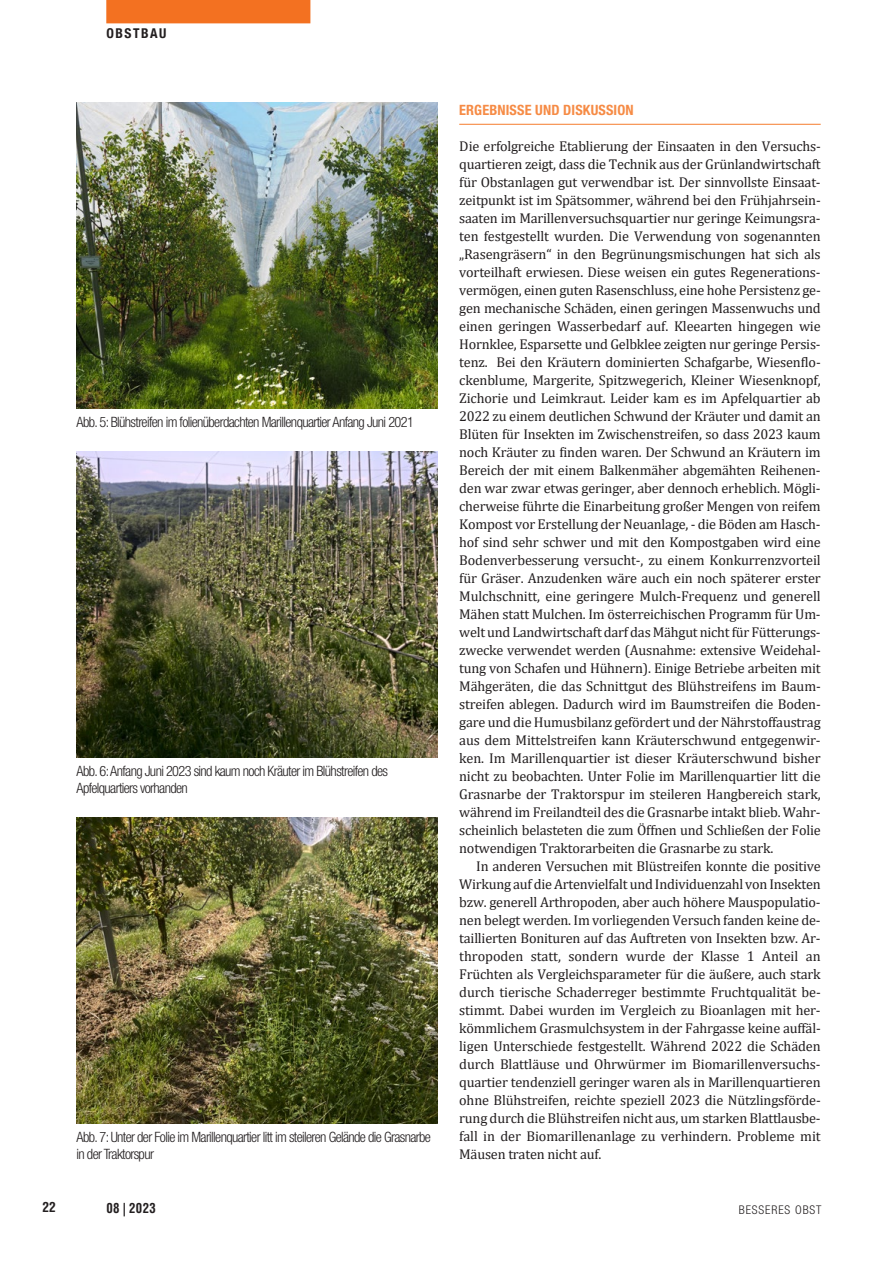
<style>
.page{position:relative;width:893px;height:1263px;background:#fff}
.page>*{position:absolute;margin:0;border:0;box-sizing:border-box;transform-origin:0 0}
.t1{font:14.25px/18px "Cambria";letter-spacing:-.015em;color:#231f20;text-align:justify}
.t2{font:300 condensed 14.25px/17.1px "Helvetica Neue LT Std";letter-spacing:-.045em;color:#231f20}
.t3{font:700 condensed 14.25px "Helvetica Neue LT Std";letter-spacing:.01em;color:#f68b45}
.t4{font:700 condensed 13.5px "Helvetica Neue";letter-spacing:.115em;color:#231f20}
.t5{font:700 condensed 13.5px "Helvetica LT Std";letter-spacing:.03em;color:#231f20;scale:.95 1}
.t6{font:700 condensed 13.5px "Helvetica LT Std";letter-spacing:.03em;color:#231f20}
.t7{font:300 condensed 12px "Helvetica Neue LT Std";letter-spacing:.075em;color:#231f20}
</style>
<div class="page">
<div style="left:106px;top:0;width:204px;height:23px;background:#f37121"></div>
<hr style="left:459px;top:124px;width:362px;height:1px;background:#f68b45">
<img style="left:77px;top:102px;width:361px;height:306px">
<img style="left:77px;top:817px;width:361px;height:307px">
<img style="left:77px;top:451px;width:361px;height:306px">
<p class="t4" style="left:106px;top:25px;width:62px">OBSTBAU</p>
<p class="t6" style="left:43px;top:1198px;width:15px">22</p>
<p class="t2" style="left:77px;top:413px;width:339px">Abb. 5: Blühstreifen im folienüberdachten Marillenquartier Anfang Juni 2021</p>
<p class="t2" style="left:77px;top:762px;width:313px">Abb. 6: Anfang Juni 2023 sind kaum noch Kräuter im Blühstreifen des<br>Apfelquartiers vorhanden</p>
<p class="t2" style="left:77px;top:1128px;width:356px">Abb. 7: Unter der Folie im Marillenquartier litt im steileren Gelände die Grasnarbe in der Traktorspur</p>
<p class="t3" style="left:459px;top:102px;width:176px">ERGEBNISSE UND DISKUSSION</p>
<p class="t1" style="left:459px;top:137px;width:363px">Die erfolgreiche Etablierung der Einsaaten in den Versuchs&shy;quartieren zeigt, dass die Technik aus der Grünlandwirtschaft für Obstanlagen gut verwendbar ist. Der sinnvollste Einsaat&shy;zeitpunkt ist im Spätsommer, während bei den Frühjahrsein&shy;saaten im Marillenversuchsquartier nur geringe Keimungsra&shy;ten festgestellt wurden. Die Verwendung von sogenannten „Rasengräsern“ in den Begrünungsmischungen hat sich als vorteilhaft erwiesen. Diese weisen ein gutes Regenerations&shy;vermögen, einen guten Rasenschluss, eine hohe Persistenz ge&shy;gen mechanische Schäden, einen geringen Massenwuchs und einen geringen Wasserbedarf auf. Kleearten hingegen wie Hornklee, Esparsette und Gelbklee zeigten nur geringe Persis&shy;tenz. Bei den Kräutern dominierten Schafgarbe, Wiesenflo&shy;ckenblume, Margerite, Spitzwegerich, Kleiner Wiesenknopf, Zichorie und Leimkraut. Leider kam es im Apfelquartier ab 2022 zu einem deutlichen Schwund der Kräuter und damit an Blüten für Insekten im Zwischenstreifen, so dass 2023 kaum noch Kräuter zu finden waren. Der Schwund an Kräutern im Bereich der mit einem Balkenmäher abgemähten Reihenen&shy;den war zwar etwas geringer, aber dennoch erheblich. Mögli&shy;cherweise führte die Einarbeitung großer Mengen von reifem Kompost vor Erstellung der Neuanlage, - die Böden am Hasch&shy;hof sind sehr schwer und mit den Kompostgaben wird eine Bodenverbesserung versucht-, zu einem Konkurrenzvorteil für Gräser. Anzudenken wäre auch ein noch späterer erster Mulchschnitt, eine geringere Mulch-Frequenz und generell Mähen statt Mulchen. Im österreichischen Programm für Um&shy;welt und Landwirtschaft darf das Mähgut nicht für Fütterungs&shy;zwecke verwendet werden (Ausnahme: extensive Weidehal&shy;tung von Schafen und Hühnern). Einige Betriebe arbeiten mit Mähgeräten, die das Schnittgut des Blühstreifens im Baum&shy;streifen ablegen. Dadurch wird im Baumstreifen die Boden&shy;gare und die Humusbilanz gefördert und der Nährstoffaustrag aus dem Mittelstreifen kann Kräuterschwund entgegenwir&shy;ken. Im Marillenquartier ist dieser Kräuterschwund bisher nicht zu beobachten. Unter Folie im Marillenquartier litt die Grasnarbe der Traktorspur im steileren Hangbereich stark, während im Freilandteil des die Grasnarbe intakt blieb. Wahr&shy;scheinlich belasteten die zum Öffnen und Schließen der Folie notwendigen Traktorarbeiten die Grasnarbe zu stark.</p>
<p class="t1" style="left:459px;top:857px;width:363px;text-indent:17px">In anderen Versuchen mit Blüstreifen konnte die positive Wirkung auf die Artenvielfalt und Individuenzahl von Insekten bzw. generell Arthropoden, aber auch höhere Mauspopulatio&shy;nen belegt werden. Im vorliegenden Versuch fanden keine de&shy;taillierten Bonituren auf das Auftreten von Insekten bzw. Ar&shy;thropoden statt, sondern wurde der Klasse 1 Anteil an Früchten als Vergleichsparameter für die äußere, auch stark durch tierische Schaderreger bestimmte Fruchtqualität be&shy;stimmt. Dabei wurden im Vergleich zu Bioanlagen mit her&shy;kömmlichem Grasmulchsystem in der Fahrgasse keine auffäl&shy;ligen Unterschiede festgestellt. Während 2022 die Schäden durch Blattläuse und Ohrwürmer im Biomarillenversuchs&shy;quartier tendenziell geringer waren als in Marillenquartieren ohne Blühstreifen, reichte speziell 2023 die Nützlingsförde&shy;rung durch die Blühstreifen nicht aus, um starken Blattlausbe&shy;fall in der Biomarillenanlage zu verhindern. Probleme mit Mäusen traten nicht auf.</p>
<p class="t5" style="left:106px;top:1200px;width:54px">08 | 2023</p>
<p class="t7" style="left:739px;top:1203px;width:84px">BESSERES OBST</p>
</div>
